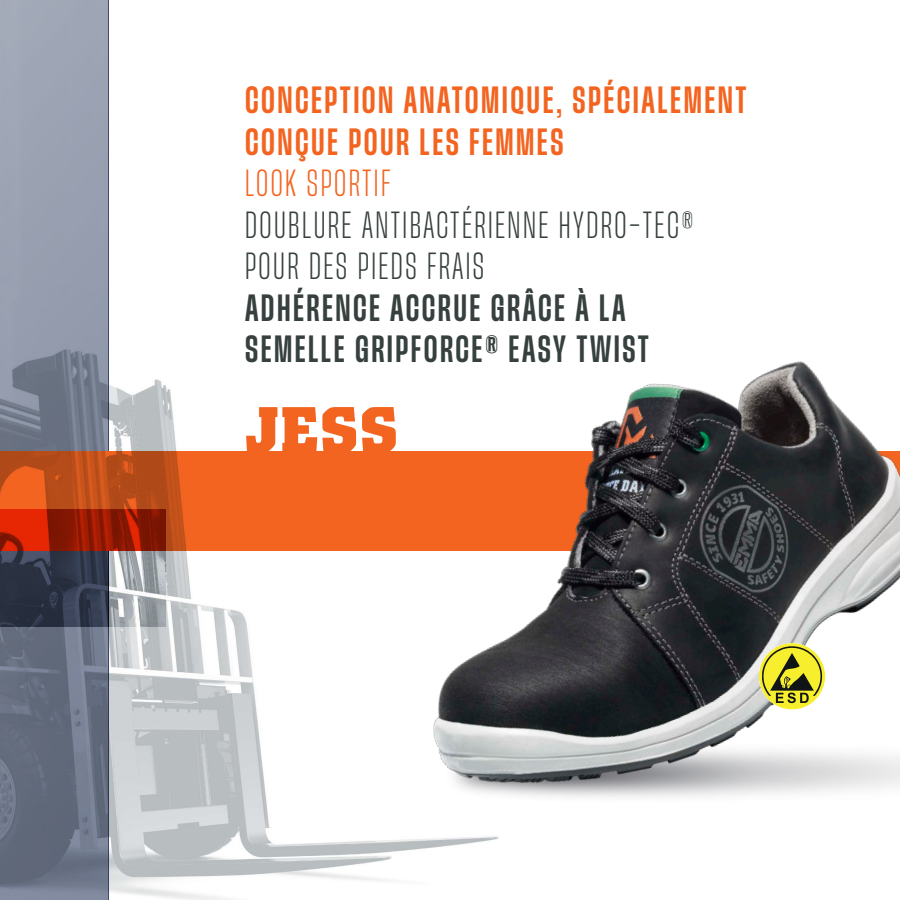
<style>
.page{position:relative;width:900px;height:900px;background:#fff}
.page>*{position:absolute;margin:0;border:0;box-sizing:border-box;transform-origin:0 0}
.t1{font:700 64.65px "Colossalis";color:#f36421}
.t2{font:600 condensed 33px/41.5px "Herokid";letter-spacing:.075em;color:#f36421}
.t3{font:300 condensed 33px/41.5px "Herokid";letter-spacing:.075em;color:#36403e}
.t4{font:600 condensed 33px/41.5px "Herokid";letter-spacing:.075em;color:#36403e}
.t5{font:300 condensed 33px "Herokid";letter-spacing:.075em;color:#f36421}
</style>
<div class="page">
<div style="left:0;top:0;width:108px;height:900px;background:#9ba2b2"></div>
<img style="left:0;top:312px;width:499px;height:588px">
<img style="left:0;top:509px;width:165px;height:117px">
<img style="left:0;top:309px;width:93px;height:189px">
<img style="left:419px;top:809px;width:80px;height:22px">
<img style="left:320px;top:312px;width:580px;height:497px">
<svg style="left:759px;top:643px;width:66px;height:67px"></svg>
<svg style="left:762px;top:646px;width:60px;height:57px;background:#b7b338"></svg>
<p class="t2" style="left:245px;top:79px;width:503px">CONCEPTION ANATOMIQUE, SPÉCIALEMENT<br>CONÇUE POUR LES FEMMES</p>
<p class="t5" style="left:245px;top:164px;width:147px">LOOK SPORTIF</p>
<p class="t3" style="left:245px;top:205px;width:450px">DOUBLURE ANTIBACTÉRIENNE HYDRO-TEC®<br>POUR DES PIEDS FRAIS</p>
<p class="t4" style="left:245px;top:287px;width:405px">ADHÉRENCE ACCRUE GRÂCE À LA<br>SEMELLE GRIPFORCE® EASY TWIST</p>
<h1 class="t1" style="left:245px;top:393px;width:154px">JESS</h1>
</div>
